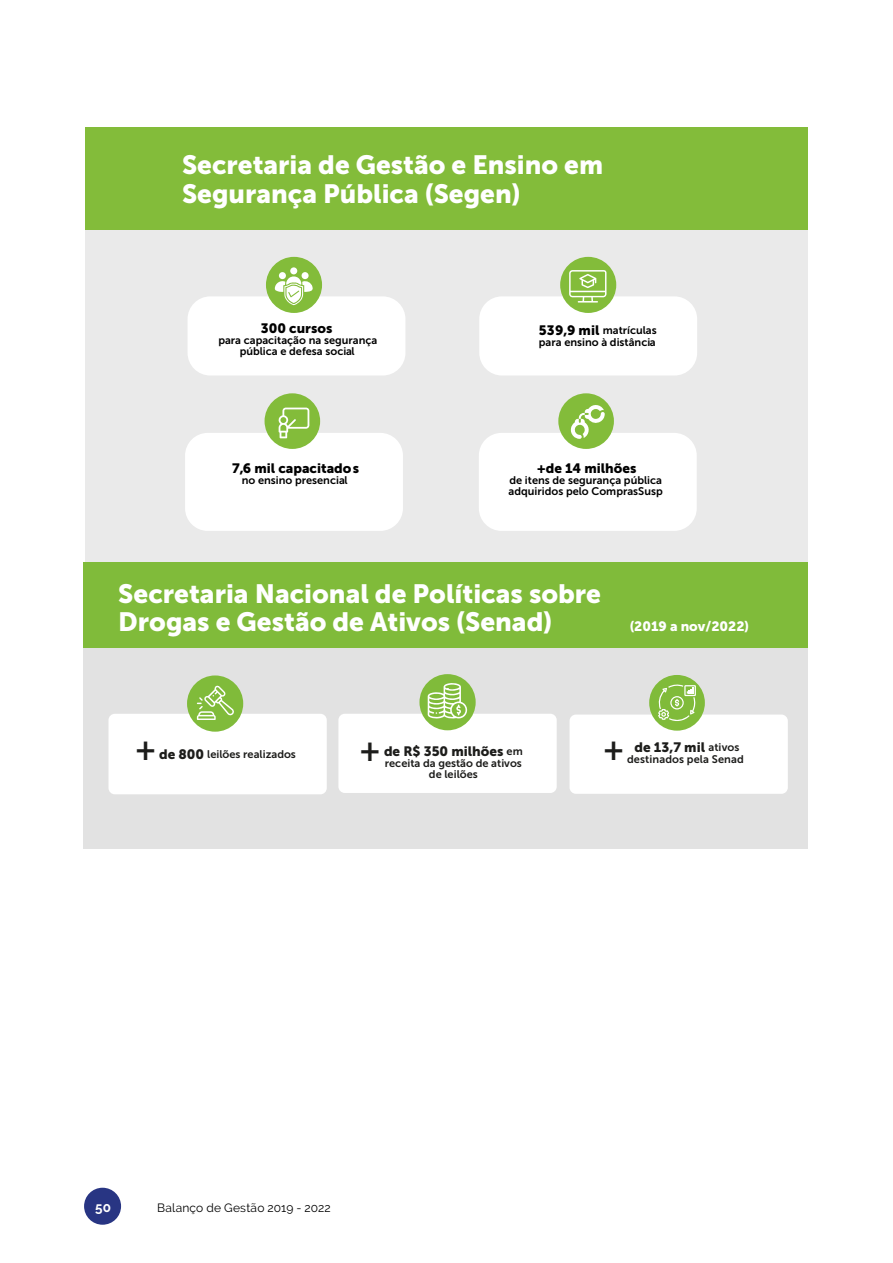
<style>
.page{position:relative;width:893px;height:1263px;background:#fff}
.page>*{position:absolute;margin:0;border:0;box-sizing:border-box;transform-origin:0 0}
.t1{font:32.25px "Museo Sans 700";color:#1d1d1b}
.t2{font:26.25px/28.5px "Museo Sans 900";color:#fff}
.t3{font:13.5px "Museo Sans 900";color:#000}
.t4{font:13.5px "Museo Sans 900";color:#1d1d1b}
.t5{font:13.5px "Museo Sans 900";color:#fff}
.t6{font:700 13.5px "Raleway";color:#fff}
.t7{font:12px "Raleway";letter-spacing:.015em;color:#000}
.t8{font:11.1px/11.1px "Museo Sans 700";color:#1d1d1b;text-align:center}
.t9{font:10.95px/10.9px "Museo Sans 700";color:#000}
.s1{font-family:"Museo Sans 900";font-size:13.5px}
.s2{font-family:"Museo Sans 700";font-size:11.1px}
</style>
<div class="page">
<div style="left:84px;top:1188px;width:37px;height:37px;background:#283583;border-radius:50%"></div>
<div style="left:85px;top:128px;width:723px;height:435px;background:#eaeaea"></div>
<div style="left:85px;top:128px;width:723px;height:102px;background:#83bc3a"></div>
<div style="left:188px;top:296px;width:217px;height:79px;background:#fff;border-radius:23px"></div>
<div style="left:479px;top:296px;width:218px;height:79px;background:#fff;border-radius:23px"></div>
<div style="left:185px;top:433px;width:218px;height:98px;background:#fff;border-radius:23px"></div>
<div style="left:266px;top:257px;width:56px;height:56px;background:#83bc3a;border-radius:50%"></div>
<div style="left:560px;top:257px;width:56px;height:56px;background:#83bc3a;border-radius:50%"></div>
<div style="left:265px;top:393px;width:55px;height:56px;background:#83bc3a;border-radius:50%"></div>
<div style="left:479px;top:433px;width:218px;height:98px;background:#fff;border-radius:23px"></div>
<div style="left:558px;top:393px;width:56px;height:56px;background:#83bc3a;border-radius:50%"></div>
<svg style="left:569px;top:270px;width:37px;height:33px"></svg>
<svg style="left:278px;top:408px;width:31px;height:30px"></svg>
<svg style="left:570px;top:405px;width:35px;height:34px"></svg>
<div style="left:290px;top:267px;width:7px;height:7px;background:#fff;border-radius:50%"></div>
<div style="left:279px;top:272px;width:7px;height:7px;background:#fff;border-radius:50%"></div>
<div style="left:302px;top:272px;width:7px;height:7px;background:#fff;border-radius:50%"></div>
<svg style="left:275px;top:276px;width:38px;height:29px"></svg>
<div style="left:84px;top:577px;width:724px;height:271px;background:#e2e2e2"></div>
<div style="left:84px;top:563px;width:724px;height:85px;background:#80bb3a"></div>
<div style="left:108px;top:714px;width:219px;height:80px;background:#fff;border-radius:6px"></div>
<div style="left:338px;top:714px;width:219px;height:79px;background:#fff;border-radius:6px"></div>
<div style="left:187px;top:675px;width:56px;height:57px;background:#80bb3a;border-radius:50%"></div>
<div style="left:419px;top:674px;width:57px;height:56px;background:#80bb3a;border-radius:50%"></div>
<div style="left:570px;top:714px;width:218px;height:80px;background:#fff;border-radius:6px"></div>
<div style="left:649px;top:675px;width:56px;height:56px;background:#80bb3a;border-radius:50%"></div>
<svg style="left:197px;top:685px;width:37px;height:35px"></svg>
<svg style="left:428px;top:683px;width:40px;height:36px"></svg>
<svg style="left:658px;top:684px;width:38px;height:37px"></svg>
<h2 class="t2" style="left:182px;top:151px;width:423px">Secretaria de Gestão e Ensino em<br>Segurança Pública (Segen)</h2>
<p class="t3" style="left:261px;top:321px;width:73px">300 cursos</p>
<p class="t9" style="left:218px;top:335px;width:160px;text-align:center">para capacitação na segurança pública e defesa social</p>
<p class="t9" style="left:539px;top:324px;width:119px;line-height:11.9px"><span class="s1">539,9 mil</span> matrículas para ensino à distância</p>
<p class="t3" style="left:232px;top:460px;width:129px">7,6 mil capacitados</p>
<p class="t9" style="left:242px;top:474px;width:107px">no ensino presencial</p>
<p class="t3" style="left:537px;top:460px;width:101px">+de 14 milhões</p>
<p class="t9" style="left:508px;top:474px;width:156px">de itens de segurança pública adquiridos pelo ComprasSusp</p>
<h2 class="t2" style="left:118px;top:579px;width:484px">Secretaria Nacional de Políticas sobre<br>Drogas e Gestão de Ativos (Senad)</h2>
<p class="t5" style="left:630px;top:619px;width:121px">(2019 a nov/2022)</p>
<h1 class="t1" style="left:603px;top:731px;width:22px">+</h1>
<h1 class="t1" style="left:135px;top:731px;width:22px">+</h1>
<p class="t8" style="left:159px;top:749px;width:138px"><span class="s1">de 800</span> leilões realizados</p>
<p class="t4" style="left:384px;top:744px;width:140px">de R$ 350 milhões <span class="s2">em</span></p>
<p class="t8" style="left:385px;top:758px;width:138px">receita da gestão de ativos de leilões</p>
<h1 class="t1" style="left:360px;top:732px;width:22px">+</h1>
<p class="t4" style="left:634px;top:740px;width:107px">de 13,7 mil <span class="s2">ativos</span></p>
<p class="t8" style="left:627px;top:754px;width:118px">destinados pela Senad</p>
<p class="t6" style="left:95px;top:1199px;width:17px">50</p>
<p class="t7" style="left:157px;top:1201px;width:175px">Balanço de Gestão 2019 - 2022</p>
</div>
